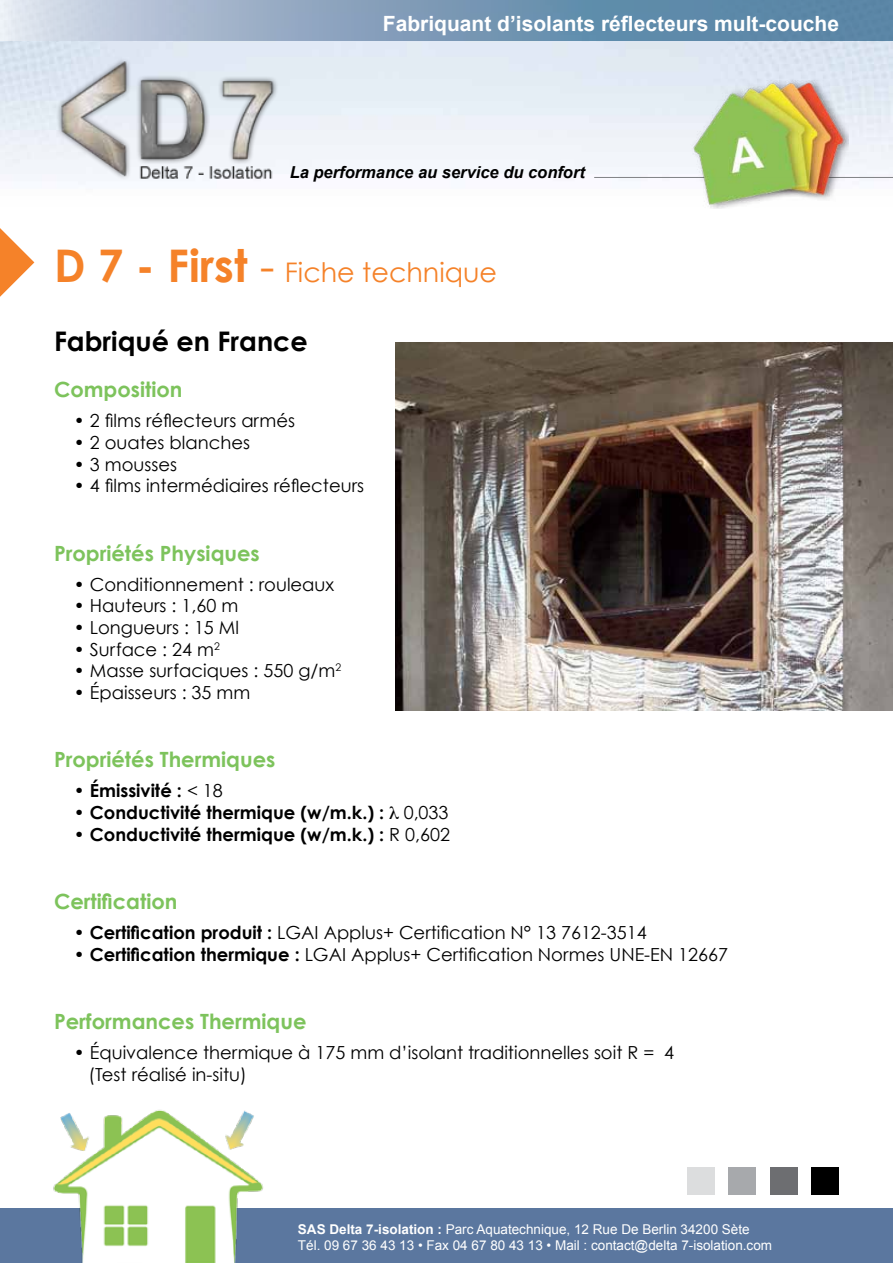
<style>
.page{position:relative;width:893px;height:1263px;background:#fff}
.page>*{position:absolute;margin:0;border:0;box-sizing:border-box;transform-origin:0 0}
.t1{font:27px "Century Gothic";color:#f58229}
.t2{font:700 27px "Century Gothic";color:#000}
.t3{font:700 21px "Century Gothic";color:#7dc35c}
.t4{font:700 21px "Arial";color:#fff}
.t5{font:18px/21.6px "Century Gothic";color:#000}
.t6{font:700 18px "Century Gothic";color:#000}
.t7{font:italic 700 16.5px "Arial";color:#000}
.t8{font:13.5px/16.2px "Arial";color:#fff}
.s1{font-weight:700;font-size:45px}
.s2{font-size:45px}
.s3{font-weight:400}
.s4{font-weight:700}
</style>
<div class="page">
<img style="left:396px;top:343px;width:497px;height:367px">
<img style="left:54px;top:54px;width:228px;height:131px">
<hr style="left:594px;top:177px;width:299px;height:1px;background:#808285">
<img style="left:690px;top:80px;width:159px;height:128px">
<svg style="left:0;top:0;width:893px;height:41px;background:#84a2bc"></svg>
<div style="left:0;top:1209px;width:893px;height:54px;background:#5b779f"></div>
<img style="left:48px;top:1110px;width:220px;height:153px">
<div style="left:811px;top:1167px;width:28px;height:28px;background:#000"></div>
<div style="left:769px;top:1167px;width:28px;height:28px;background:#6d6e71"></div>
<div style="left:728px;top:1167px;width:28px;height:28px;background:#a7a9ac"></div>
<div style="left:687px;top:1167px;width:28px;height:28px;background:#dcddde"></div>
<svg style="left:0;top:228px;width:34px;height:69px"></svg>
<p class="t4" style="left:383px;top:9px;width:458px">Fabriquant d’isolants réflecteurs mult-couche</p>
<p class="t7" style="left:290px;top:161px;width:297px">La performance au service du confort</p>
<h1 class="t1" style="left:54px;top:256px;width:445px"><span class="s1">D 7 - First</span> <span class="s2">-</span> Fiche technique</h1>
<h1 class="t2" style="left:54px;top:324px;width:255px">Fabriqué en France</h1>
<p class="t3" style="left:54px;top:376px;width:130px">Composition</p>
<p class="t5" style="left:74px;top:410px;width:223px">• 2 films réflecteurs armés</p>
<p class="t5" style="left:74px;top:431px;width:178px">• 2 ouates blanches</p>
<p class="t5" style="left:74px;top:453px;width:105px">• 3 mousses</p>
<p class="t5" style="left:74px;top:475px;width:292px">• 4 films intermédiaires réflecteurs</p>
<p class="t3" style="left:54px;top:540px;width:207px">Propriétés Physiques</p>
<p class="t5" style="left:74px;top:573px;width:262px">• Conditionnement : rouleaux</p>
<p class="t5" style="left:74px;top:595px;width:166px">• Hauteurs : 1,60 m</p>
<p class="t5" style="left:74px;top:616px;width:167px">• Longueurs : 15 Ml</p>
<p class="t5" style="left:74px;top:638px;width:147px">• Surface : 24 m<sup>2</sup></p>
<p class="t5" style="left:74px;top:660px;width:269px">• Masse surfaciques : 550 g/m<sup>2</sup></p>
<p class="t5" style="left:74px;top:681px;width:178px">• Épaisseurs : 35 mm</p>
<p class="t3" style="left:54px;top:746px;width:223px">Propriétés Thermiques</p>
<p class="t6" style="left:74px;top:779px;width:150px"><span class="s3">•</span> Émissivité : <span class="s3">&lt; 18</span></p>
<p class="t6" style="left:74px;top:801px;width:376px"><span class="s3">•</span> Conductivité thermique (w/m.k.) : ● <span class="s3">0,033</span></p>
<p class="t6" style="left:74px;top:823px;width:378px"><span class="s3">•</span> Conductivité thermique (w/m.k.) : <span class="s3">R 0,602</span></p>
<p class="t3" style="left:54px;top:888px;width:125px">Certification</p>
<p class="t5" style="left:74px;top:921px;width:574px">• <span class="s4">Certification produit :</span> LGAI Applus+ Certification N° 13 7612-3514</p>
<p class="t5" style="left:74px;top:943px;width:656px">• <span class="s4">Certification thermique :</span> LGAI Applus+ Certification Normes UNE-EN 12667</p>
<p class="t3" style="left:54px;top:1008px;width:254px">Performances Thermique</p>
<p class="t5" style="left:89px;top:1041px;width:587px;text-indent:-15px">• Équivalence thermique à 175 mm d’isolant traditionnelles soit R = 4 (Test réalisé in-situ)</p>
<p class="t8" style="left:298px;top:1221px;width:476px"><span class="s4">SAS Delta 7-isolation :</span> Parc Aquatechnique, 12 Rue De Berlin 34200 Sète<br>Tél. 09 67 36 43 13 • Fax 04 67 80 43 13 • Mail : contact@delta 7-isolation.com</p>
</div>
